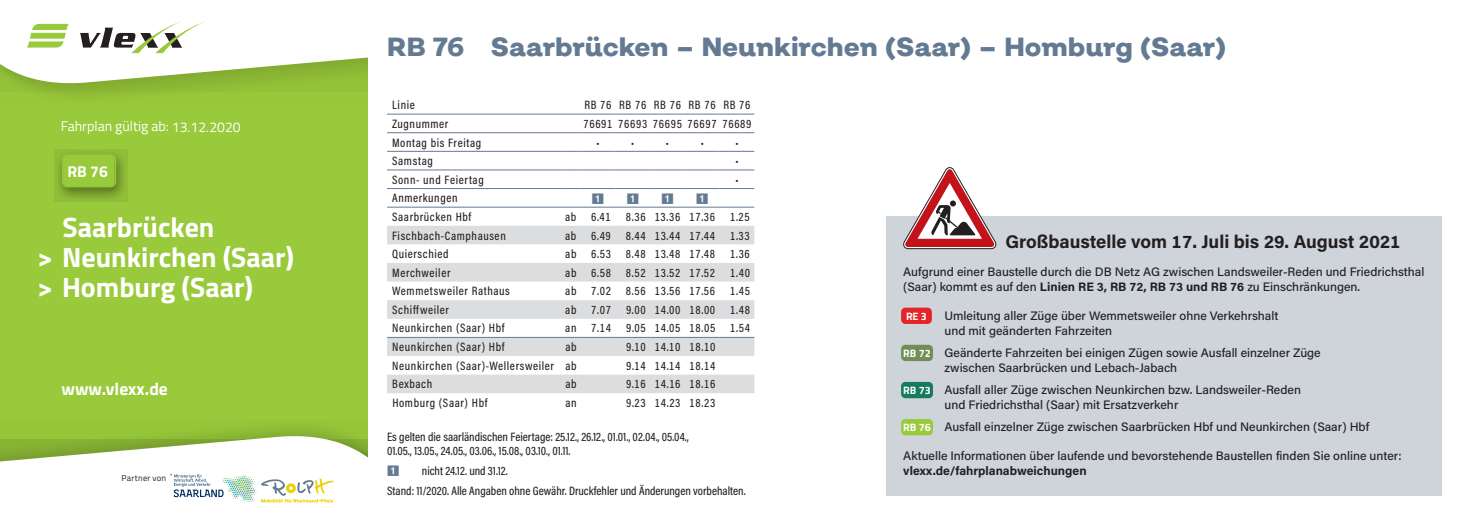
<style>
.page{position:relative;width:1469px;height:521px;background:#fff}
.page>*{position:absolute;margin:0;border:0;box-sizing:border-box;transform-origin:0 0}
.t1{font:700 28px/29.8px "Titillium Web";color:#fff}
.t2{font:800 26.25px "Salvatore";color:#647a93}
.t3{font:700 18.38px "Acumin Pro";color:#231f20}
.t4{font:700 17.5px "Titillium Web";color:#fff}
.t5{font:700 15.75px "Titillium Web";color:#fff}
.t6{font:14px "Titillium Web";color:#fff}
.t7{font:500 12.25px/15.2px "Acumin Pro";color:#231f20}
.t8{font:500 12.25px/18.9px "Acumin Pro Cond";letter-spacing:.05em;color:#231f20}
.t9{font:500 12.25px/14.7px "Acumin Pro Cond";color:#231f20}
.t10{font:700 12.25px "Acumin Pro";color:#231f20}
.t11{font:700 10.67px "Titillium Web";color:#fff}
.t12{font:8.58px "Titillium Web";letter-spacing:.03em;color:#231f20}
.s1{font-weight:700}
.s2{font-family:"Titillium Web";font-weight:700;font-size:10.67px;color:#fff}
</style>
<div class="page">
<svg style="left:387px;top:170px;width:367px;height:1px"></svg>
<svg style="left:387px;top:206px;width:367px;height:1px"></svg>
<svg style="left:387px;top:226px;width:367px;height:167px;fill:#dcdddf"></svg>
<svg style="left:387px;top:113px;width:367px;height:57px"></svg>
<hr style="left:580px;top:169px;width:35px;height:1px;background:#647a93">
<hr style="left:615px;top:169px;width:35px;height:1px;background:#647a93">
<hr style="left:650px;top:169px;width:35px;height:1px;background:#647a93">
<hr style="left:685px;top:169px;width:34px;height:1px;background:#647a93">
<hr style="left:719px;top:169px;width:35px;height:1px;background:#647a93">
<hr style="left:387px;top:188px;width:174px;height:1px;background:#647a93">
<svg style="left:561px;top:188px;width:19px;height:1px"></svg>
<hr style="left:580px;top:188px;width:35px;height:1px;background:#647a93">
<hr style="left:615px;top:188px;width:35px;height:1px;background:#647a93">
<hr style="left:650px;top:188px;width:35px;height:1px;background:#647a93">
<hr style="left:685px;top:188px;width:34px;height:1px;background:#647a93">
<hr style="left:719px;top:188px;width:35px;height:1px;background:#647a93">
<hr style="left:387px;top:207px;width:174px;height:1px;background:#647a93">
<svg style="left:561px;top:207px;width:19px;height:1px"></svg>
<hr style="left:580px;top:207px;width:35px;height:1px;background:#647a93">
<hr style="left:615px;top:207px;width:35px;height:1px;background:#647a93">
<hr style="left:650px;top:207px;width:35px;height:1px;background:#647a93">
<hr style="left:685px;top:207px;width:34px;height:1px;background:#647a93">
<hr style="left:719px;top:207px;width:35px;height:1px;background:#647a93">
<hr style="left:387px;top:337px;width:174px;height:1px;background:#647a93">
<svg style="left:561px;top:337px;width:19px;height:1px"></svg>
<hr style="left:580px;top:337px;width:35px;height:1px;background:#647a93">
<hr style="left:615px;top:337px;width:35px;height:1px;background:#647a93">
<hr style="left:650px;top:337px;width:35px;height:1px;background:#647a93">
<hr style="left:685px;top:337px;width:34px;height:1px;background:#647a93">
<hr style="left:719px;top:337px;width:35px;height:1px;background:#647a93">
<div style="left:0;top:0;width:367px;height:521px;background:#99ca3b"></div>
<svg style="left:13px;top:83px;width:273px;height:9px;fill:#8cb935"></svg>
<div style="left:0;top:420px;width:367px;height:101px;background:linear-gradient(to right,#96c639,#90be37)"></div>
<svg style="left:0;top:436px;width:367px;height:85px;fill:#fff"></svg>
<svg style="left:54px;top:149px;width:73px;height:53px;fill:#8ab635"></svg>
<div style="left:62px;top:155px;width:52px;height:31px;background:#99ca3b;border-radius:5px"></div>
<div style="left:62px;top:154px;width:54px;height:33px;border:2px solid #94c83c;border-radius:5px"></div>
<svg style="left:170px;top:474px;width:163px;height:29px"></svg>
<svg style="left:0;top:0;width:368px;height:83px"></svg>
<div style="left:885px;top:217px;width:556px;height:53px;background:#ced4da"></div>
<div style="left:885px;top:250px;width:556px;height:62px;background:#ced4da"></div>
<div style="left:885px;top:293px;width:556px;height:63px;background:#ced4da"></div>
<div style="left:885px;top:330px;width:556px;height:63px;background:#ced4da"></div>
<div style="left:885px;top:368px;width:556px;height:62px;background:#ced4da"></div>
<div style="left:885px;top:405px;width:556px;height:47px;background:#ced4da"></div>
<div style="left:885px;top:433px;width:556px;height:62px;background:#ced4da"></div>
<svg style="left:903px;top:167px;width:93px;height:82px"></svg>
<div style="left:901px;top:308px;width:30px;height:16px;background:#e32428;border-radius:4px"></div>
<div style="left:901px;top:345px;width:32px;height:16px;background:#708e55;border-radius:4px"></div>
<div style="left:901px;top:382px;width:32px;height:16px;background:#167a5d;border-radius:4px"></div>
<div style="left:901px;top:419px;width:32px;height:16px;background:#99ca3b;border-radius:4px"></div>
<p class="t6" style="left:61px;top:116px;width:139px">Fahrplan gültig ab: 01 0</p>
<p class="t6" style="left:172px;top:116px;width:70px">13.12.2020</p>
<p class="t5" style="left:67px;top:160px;width:42px">RB 76</p>
<h1 class="t1" style="left:37px;top:211px;width:258px;text-indent:25px">Saarbrücken<br>&gt; Neunkirchen (Saar) &gt; Homburg (Saar)</h1>
<h3 class="t4" style="left:62px;top:375px;width:108px">www.vlexx.de</h3>
<p class="t12" style="left:122px;top:472px;width:46px">Partner von</p>
<h2 class="t2" style="left:387px;top:30px;width:840px">RB 76 Saarbrücken – Neunkirchen (Saar) – Homburg (Saar)</h2>
<p class="t8" style="left:392px;top:95px;width:24px">Linie</p>
<p class="t8" style="left:584px;top:95px;width:168px">RB 76 RB 76 RB 76 RB 76 RB 76</p>
<p class="t8" style="left:392px;top:114px;width:58px">Zugnummer</p>
<p class="t8" style="left:583px;top:114px;width:170px">76691 76693 76695 76697 76689</p>
<p class="t8" style="left:392px;top:133px;width:91px">Montag bis Freitag</p>
<p class="t8" style="left:596px;top:133px;width:5px">•</p>
<p class="t8" style="left:631px;top:133px;width:5px">•</p>
<p class="t8" style="left:666px;top:133px;width:5px">•</p>
<p class="t8" style="left:700px;top:133px;width:5px">•</p>
<p class="t8" style="left:735px;top:133px;width:5px">•</p>
<p class="t8" style="left:392px;top:151px;width:42px">Samstag</p>
<p class="t8" style="left:735px;top:151px;width:5px">•</p>
<p class="t8" style="left:392px;top:170px;width:93px">Sonn- und Feiertag</p>
<p class="t8" style="left:735px;top:170px;width:5px">•</p>
<p class="t8" style="left:392px;top:188px;width:81px">Anmerkungen<br>Saarbrücken Hbf</p>
<p class="t8" style="left:565px;top:207px;width:186px">ab 6.41 8.36 13.36 17.36 1.25</p>
<p class="t8" style="left:392px;top:226px;width:115px">Fischbach-Camphausen</p>
<p class="t8" style="left:565px;top:226px;width:186px">ab 6.49 8.44 13.44 17.44 1.33</p>
<p class="t8" style="left:392px;top:244px;width:58px">Quierschied</p>
<p class="t8" style="left:565px;top:244px;width:186px">ab 6.53 8.48 13.48 17.48 1.36</p>
<p class="t8" style="left:392px;top:263px;width:60px">Merchweiler</p>
<p class="t8" style="left:565px;top:263px;width:186px">ab 6.58 8.52 13.52 17.52 1.40</p>
<p class="t8" style="left:392px;top:281px;width:119px">Wemmetsweiler Rathaus</p>
<p class="t8" style="left:565px;top:281px;width:186px">ab 7.02 8.56 13.56 17.56 1.45</p>
<p class="t8" style="left:392px;top:300px;width:58px">Schiffweiler</p>
<p class="t8" style="left:565px;top:300px;width:186px">ab 7.07 9.00 14.00 18.00 1.48</p>
<p class="t8" style="left:392px;top:318px;width:114px">Neunkirchen (Saar) Hbf</p>
<p class="t8" style="left:565px;top:318px;width:186px">an 7.14 9.05 14.05 18.05 1.54</p>
<p class="t8" style="left:392px;top:337px;width:114px">Neunkirchen (Saar) Hbf</p>
<p class="t8" style="left:565px;top:337px;width:13px">ab</p>
<p class="t8" style="left:626px;top:337px;width:91px">9.10 14.10 18.10</p>
<p class="t8" style="left:392px;top:356px;width:186px">Neunkirchen (Saar)-Wellersweiler ab</p>
<p class="t8" style="left:626px;top:356px;width:91px">9.14 14.14 18.14</p>
<p class="t8" style="left:392px;top:374px;width:41px">Bexbach</p>
<p class="t8" style="left:565px;top:374px;width:13px">ab</p>
<p class="t8" style="left:626px;top:374px;width:91px">9.16 14.16 18.16</p>
<p class="t8" style="left:392px;top:393px;width:97px">Homburg (Saar) Hbf</p>
<p class="t8" style="left:565px;top:393px;width:13px">an</p>
<p class="t8" style="left:626px;top:393px;width:91px">9.23 14.23 18.23</p>
<p class="t9" style="left:387px;top:429px;width:303px">Es gelten die saarländischen Feiertage: 25.12., 26.12., 01.01., 02.04., 05.04.,<br>01.05., 13.05., 24.05., 03.06., 15.08., 03.10., 01.11.</p>
<p class="t9" style="left:387px;top:461px;width:360px;line-height:19.6px;text-indent:35px">nicht 24.12. und 31.12.<br>Stand: 11/2020. Alle Angaben ohne Gewähr. Druckfehler und Änderungen vorbehalten.</p>
<h3 class="t3" style="left:1005px;top:228px;width:397px">Großbaustelle vom 17. Juli bis 29. August 2021</h3>
<p class="t7" style="left:903px;top:264px;width:522px">Aufgrund einer Baustelle durch die DB Netz AG zwischen Landsweiler-Reden und Friedrichsthal (Saar) kommt es auf den <span class="s1">Linien RE 3, RB 72, RB 73 und RB 76</span> zu Einschränkungen.</p>
<p class="t11" style="left:906px;top:308px;width:22px">RE 3</p>
<p class="t7" style="left:944px;top:307px;width:335px">Umleitung aller Züge über Wemmetsweiler ohne Verkehrshalt und mit geänderten Fahrzeiten</p>
<p class="t7" style="left:944px;top:344px;width:378px;text-indent:-41px"><span class="s2">RB 72</span> Geänderte Fahrzeiten bei einigen Zügen sowie Ausfall einzelner Züge zwischen Saarbrücken und Lebach-Jabach</p>
<p class="t7" style="left:944px;top:382px;width:358px;text-indent:-41px"><span class="s2">RB 73</span> Ausfall aller Züge zwischen Neunkirchen bzw. Landsweiler-Reden und Friedrichsthal (Saar) mit Ersatzverkehr</p>
<p class="t7" style="left:903px;top:419px;width:467px"><span class="s2">RB 76</span> Ausfall einzelner Züge zwischen Saarbrücken Hbf und Neunkirchen (Saar) Hbf</p>
<p class="t7" style="left:903px;top:447px;width:500px">Aktuelle Informationen über laufende und bevorstehende Baustellen finden Sie online unter:</p>
<p class="t10" style="left:903px;top:462px;width:185px">vlexx.de/fahrplanabweichungen</p>
</div>
